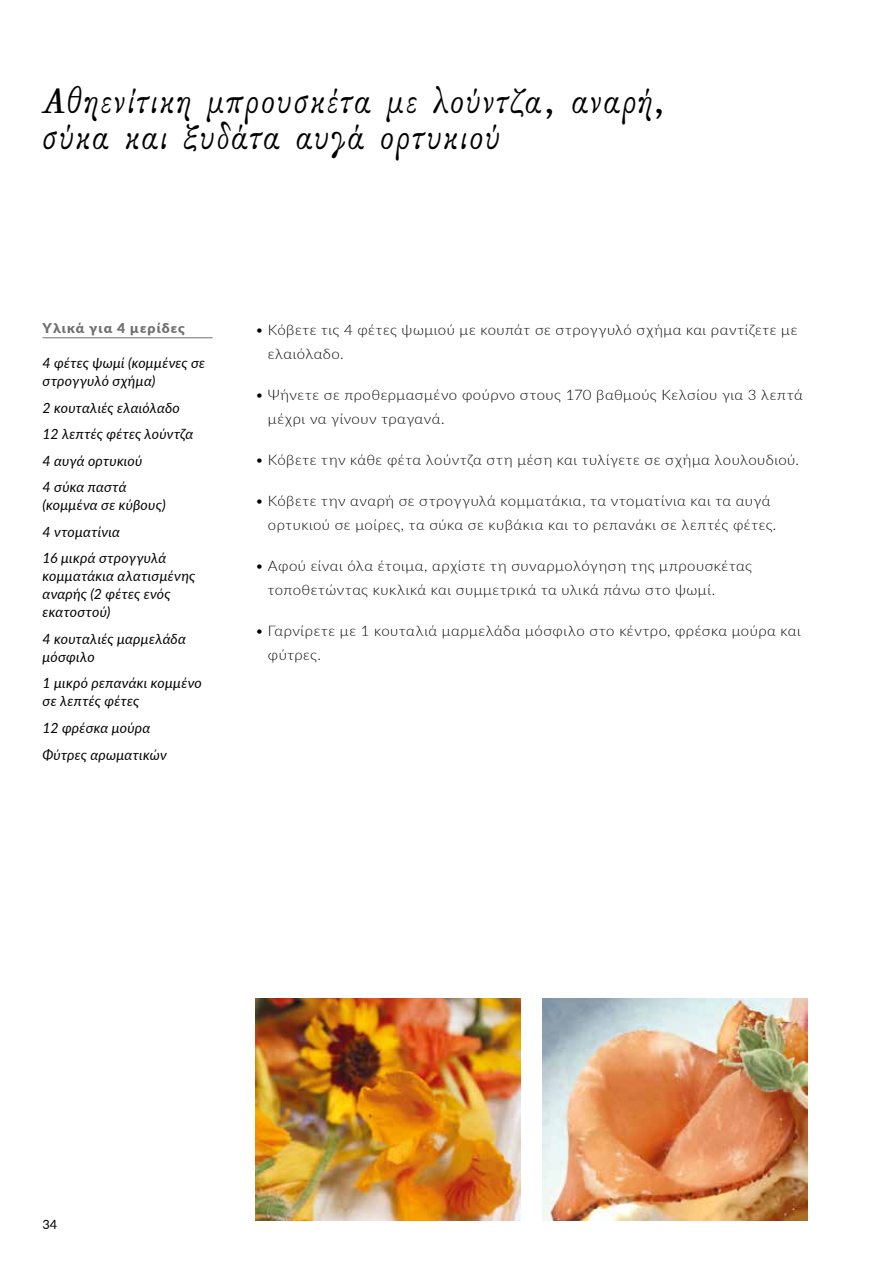
<style>
.page{position:relative;width:893px;height:1263px;background:#fff}
.page>*{position:absolute;margin:0;border:0;box-sizing:border-box;transform-origin:0 0}
.t1{font:36.3px/36px "GFS Baskerville";letter-spacing:.04em;color:#000}
.t2{font:300 14.55px/24px "Lato";letter-spacing:.03em;color:#000}
.t3{font:italic 14.1px/26.5px "Lato";letter-spacing:.02em;color:#000}
.t4{font:900 13.5px "Lato";letter-spacing:.075em;color:#706f6f;scale:1.04 1}
.t5{font:12.75px "Lato";color:#000}
</style>
<div class="page">
<hr style="left:43px;top:337px;width:170px;height:1px;background:#706f6f">
<img style="left:542px;top:999px;width:266px;height:221px">
<img style="left:255px;top:999px;width:266px;height:221px">
<h1 class="t1" style="left:43px;top:86px;width:625px">Αθηενίτικη μπρουσκέτα με λούντζα, αναρή, σύκα και ξυδάτα αυγά ορτυκιού</h1>
<p class="t4" style="left:43px;top:318px;width:138px">Υλικά για 4 μερίδες</p>
<p class="t3" style="left:43px;top:354px;width:164px;line-height:18px">4 φέτες ψωμί (κομμένες σε στρογγυλό σχήμα)</p>
<p class="t3" style="left:43px;top:394px;width:152px">2 κουταλιές ελαιόλαδο<br>12 λεπτές φέτες λούντζα<br>4 αυγά ορτυκιού<br>4 σύκα παστά</p>
<p class="t3" style="left:43px;top:491px;width:125px">(κομμένα σε κύβους)<br>4 ντοματίνια<br>16 μικρά στρογγυλά</p>
<p class="t3" style="left:43px;top:567px;width:154px;line-height:18px">κομματάκια αλατισμένης αναρής (2 φέτες ενός εκατοστού)</p>
<p class="t3" style="left:43px;top:629px;width:145px;line-height:18px">4 κουταλιές μαρμελάδα μόσφιλο</p>
<p class="t3" style="left:43px;top:674px;width:161px;line-height:18px">1 μικρό ρεπανάκι κομμένο σε λεπτές φέτες</p>
<p class="t3" style="left:43px;top:714px;width:126px">12 φρέσκα μούρα<br>Φύτρες αρωματικών</p>
<p class="t2" style="left:268px;top:317px;width:531px;text-indent:-13px">• Κόβετε τις 4 φέτες ψωμιού με κουπάτ σε στρογγυλό σχήμα και ραντίζετε με ελαιόλαδο.</p>
<p class="t2" style="left:268px;top:382px;width:536px;text-indent:-13px">• Ψήνετε σε προθερμασμένο φούρνο στους 170 βαθμούς Κελσίου για 3 λεπτά μέχρι να γίνουν τραγανά.</p>
<p class="t2" style="left:255px;top:447px;width:545px">• Κόβετε την κάθε φέτα λούντζα στη μέση και τυλίγετε σε σχήμα λουλουδιού.</p>
<p class="t2" style="left:268px;top:488px;width:510px;text-indent:-13px">• Κόβετε την αναρή σε στρογγυλά κομματάκια, τα ντοματίνια και τα αυγά ορτυκιού σε μοίρες, τα σύκα σε κυβάκια και το ρεπανάκι σε λεπτές φέτες.</p>
<p class="t2" style="left:268px;top:553px;width:485px;text-indent:-13px">• Αφού είναι όλα έτοιμα, αρχίστε τη συναρμολόγηση της μπρουσκέτας τοποθετώντας κυκλικά και συμμετρικά τα υλικά πάνω στο ψωμί.</p>
<p class="t2" style="left:268px;top:618px;width:534px;text-indent:-13px">• Γαρνίρετε με 1 κουταλιά μαρμελάδα μόσφιλο στο κέντρο, φρέσκα μούρα και φύτρες.</p>
<p class="t5" style="left:43px;top:1215px;width:16px">34</p>
</div>
